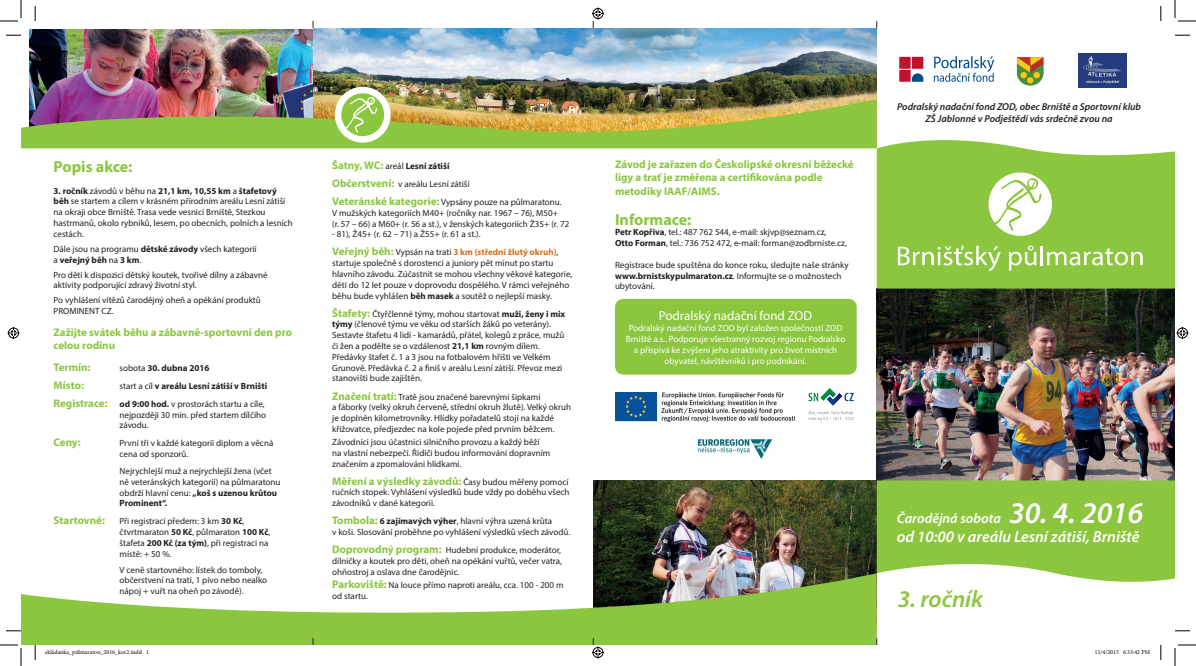
<style>
.page{position:relative;width:1196px;height:666px;background:#fff}
.page>*{position:absolute;margin:0;border:0;box-sizing:border-box;transform-origin:0 0}
.t1{font:italic 600 24px "Myriad Pro";color:#8bc63e}
.t2{font:italic 600 16px "Myriad Pro";color:#fff}
.t3{font:700 16px "Myriad Pro";color:#8bc63e}
.t4{font:italic 600 14px "Myriad Pro";color:#fff}
.t5{font:13px "Myriad Pro";color:#fff}
.t6{font:700 11px/13.2px "Myriad Pro";color:#8bc63e}
.t7{font:italic 600 10px/12px "Myriad Pro";color:#231f20;text-align:center}
.t8{font:9px/10.8px "Myriad Pro";color:#231f20}
.t9{font:9px/10.8px "Myriad Pro";color:#fff;text-align:center}
.t10{font:700 9px/18px "Myriad Pro";color:#231f20;text-align:right}
.t11{font:6px "Minion Pro";color:#000}
.s1{font-weight:700}
.s2{font-weight:400}
.s3{font-size:11px;color:#8bc63e}
.s4{font-weight:700;font-size:11px;color:#8bc63e}
.s5{font-weight:700;color:#d07118}
.s6{font-weight:400;font-size:9px;color:#231f20}
.s7{font-size:30px}
</style>
<div class="page">
<img style="left:593px;top:480px;width:284px;height:93px">
<div style="left:615px;top:299px;width:242px;height:75px;background:#8bc63e;border-radius:9px"></div>
<img style="left:30px;top:30px;width:283px;height:69px">
<svg style="left:934px;top:56px;width:60px;height:26px"></svg>
<div style="left:899px;top:57px;width:11px;height:12px;background:#c3102f"></div>
<div style="left:912px;top:57px;width:11px;height:12px;background:#c3102f"></div>
<div style="left:899px;top:70px;width:11px;height:12px;background:#c3102f"></div>
<svg style="left:912px;top:73px;width:11px;height:9px"></svg>
<img style="left:877px;top:288px;width:298px;height:192px">
<svg style="left:877px;top:480px;width:298px;height:102px;background:#96cb51"></svg>
<svg style="left:877px;top:140px;width:298px;height:148px;background:#93ca4b"></svg>
<svg style="left:21px;top:573px;width:856px;height:72px;fill:#8bc63e"></svg>
<svg style="left:898px;top:245px;width:103px;height:26px;background:#a6d36b"></svg>
<svg style="left:1009px;top:245px;width:27px;height:25px"></svg>
<hr style="left:1040px;top:246px;width:3px;height:19px;background:#fff">
<svg style="left:1047px;top:248px;width:95px;height:17px"></svg>
<svg style="left:987px;top:170px;width:68px;height:69px"></svg>
<img style="left:1016px;top:57px;width:28px;height:29px">
<img style="left:1078px;top:53px;width:48px;height:34px">
<img style="left:313px;top:29px;width:564px;height:70px">
<img style="left:21px;top:99px;width:856px;height:49px">
<div style="left:335px;top:87px;width:56px;height:56px;background:#fff;border-radius:50%"></div>
<svg style="left:340px;top:91px;width:46px;height:49px"></svg>
<img style="left:615px;top:392px;width:180px;height:29px">
<img style="left:808px;top:388px;width:46px;height:33px">
<img style="left:697px;top:439px;width:53px;height:15px">
<img style="left:750px;top:439px;width:22px;height:20px">
<svg style="left:6px;top:35px;width:15px;height:1px"></svg>
<svg style="left:1175px;top:35px;width:15px;height:1px"></svg>
<svg style="left:6px;top:630px;width:15px;height:1px"></svg>
<svg style="left:1175px;top:630px;width:15px;height:1px"></svg>
<svg style="left:35px;top:6px;width:1px;height:15px"></svg>
<svg style="left:35px;top:645px;width:1px;height:15px"></svg>
<svg style="left:1160px;top:6px;width:1px;height:15px"></svg>
<svg style="left:1160px;top:645px;width:1px;height:15px"></svg>
<svg style="left:0;top:0;width:22px;height:22px"></svg>
<svg style="left:0;top:644px;width:22px;height:22px"></svg>
<svg style="left:1174px;top:0;width:22px;height:22px"></svg>
<svg style="left:1174px;top:644px;width:22px;height:22px"></svg>
<svg style="left:592px;top:8px;width:12px;height:20px"></svg>
<svg style="left:592px;top:638px;width:12px;height:20px"></svg>
<svg style="left:8px;top:327px;width:12px;height:12px"></svg>
<svg style="left:1176px;top:327px;width:12px;height:12px"></svg>
<h2 class="t3" style="left:54px;top:156px;width:80px">Popis akce:</h2>
<p class="t8" style="left:54px;top:185px;width:241px"><span class="s1">3. ročník</span> závodů v běhu na <span class="s1">21,1 km, 10,55 km</span> a <span class="s1">štafetový běh</span> se startem a cílem v krásném přírodním areálu Lesní zátiší na okraji obce Brniště. Trasa vede vesnicí Brniště, Stezkou hastrmanů, okolo rybníků, lesem, po obecních, polních a lesních cestách.</p>
<p class="t8" style="left:54px;top:243px;width:205px">Dále jsou na programu <span class="s1">dětské závody</span> všech kategorií a <span class="s1">veřejný běh</span> na <span class="s1">3 km</span>.</p>
<p class="t8" style="left:54px;top:269px;width:216px">Pro děti k dispozici dětský koutek, tvořivé dílny a zábavné aktivity podporující zdravý životní styl.</p>
<p class="t8" style="left:54px;top:295px;width:209px">Po vyhlášení vítězů čarodějný oheň a opékání produktů<br>PROMINENT CZ.</p>
<p class="t6" style="left:54px;top:325px;width:240px">Zažijte svátek běhu a zábavně-sportovní den pro celou rodinu</p>
<p class="t6" style="left:54px;top:360px;width:38px">Termín:</p>
<p class="t10" style="left:120px;top:358px;width:91px"><span class="s2">sobota</span> 30. dubna 2016</p>
<p class="t6" style="left:54px;top:378px;width:32px">Místo:</p>
<p class="t10" style="left:54px;top:376px;width:215px"><span class="s2">start a cíl</span> v areálu Lesní zátiší v Brništi<br><span class="s3">Registrace:</span> od 9:00 hod. <span class="s2">v prostorách startu a cíle,</span></p>
<p class="t8" style="left:120px;top:409px;width:148px">nejpozději 30 min. před startem dílčího závodu.</p>
<p class="t6" style="left:54px;top:435px;width:29px">Ceny:</p>
<p class="t8" style="left:120px;top:438px;width:155px">První tři v každé kategorii diplom a věcná cena od sponzorů.</p>
<p class="t8" style="left:120px;top:465px;width:162px">Nejrychlejší muž a nejrychlejší žena (včet ně veteránských kategorií) na půlmaratonu obdrží hlavní cenu: <span class="s1">„koš s uzenou krůtou Prominent“.</span></p>
<p class="t6" style="left:54px;top:513px;width:53px">Startovné:</p>
<p class="t8" style="left:120px;top:516px;width:152px">Při registraci předem: 3 km <span class="s1">30 Kč</span>, čtvrtmaraton <span class="s1">50 Kč</span>, půlmaraton <span class="s1">100 Kč</span>, štafeta <span class="s1">200 Kč (za tým)</span>, při registraci na místě: + 50 %.</p>
<p class="t8" style="left:120px;top:564px;width:149px">V ceně startovného: lístek do tomboly, občerstvení na trati, 1 pivo nebo nealko nápoj + vuřt na oheň po závodě).</p>
<p class="t8" style="left:332px;top:157px;width:231px;line-height:18px"><span class="s4">Šatny, WC:</span> areál <span class="s1">Lesní zátiší<br></span><span class="s4">Občerstvení:</span> v areálu Lesní zátiší<br><span class="s4">Veteránské kategorie:</span> Vypsány pouze na půlmaratonu.</p>
<p class="t8" style="left:332px;top:207px;width:239px">V mužských kategoriích M40+ (ročníky nar. 1967 – 76), M50+<br>(r. 57 – 66) a M60+ (r. 56 a st.), v ženských kategoriích Ž35+ (r. 72</p>
<p class="t8" style="left:332px;top:225px;width:228px;line-height:18px">- 81), Ž45+ (r. 62 – 71) a Ž55+ (r. 61 a st.).<br><span class="s4">Veřejný běh:</span> Vypsán na trati <span class="s5">3 km (střední žlutý okruh)</span>,</p>
<p class="t8" style="left:332px;top:258px;width:242px">startuje společně s dorostenci a juniory pět minut po startu hlavního závodu. Zúčastnit se mohou všechny věkové kategorie, děti do 12 let pouze v doprovodu dospělého. V rámci veřejného běhu bude vyhlášen <span class="s1">běh masek</span> a soutěž o nejlepší masky.</p>
<p class="t8" style="left:332px;top:308px;width:235px"><span class="s4">Štafety:</span> Čtyřčlenné týmy, mohou startovat <span class="s1">muži, ženy i mix týmy</span> (členové týmu ve věku od starších žáků po veterány).<br>Sestavte štafetu 4 lidí - kamarádů, přátel, kolegů z práce, mužů či žen a podělte se o vzdálenost <span class="s1">21,1 km</span> rovným dílem.<br>Předávky štafet č. 1 a 3 jsou na fotbalovém hřišti ve Velkém Grunově. Předávka č. 2 a finiš v areálu Lesní zátiší. Převoz mezi stanovišti bude zajištěn.</p>
<p class="t8" style="left:332px;top:391px;width:240px"><span class="s4">Značení tratí:</span> Tratě jsou značené barevnými šipkami<br>a fáborky (velký okruh červeně, střední okruh žlutě). Velký okruh je doplněn kilometrovníky. Hlídky pořadatelů stojí na každé křižovatce, předjezdec na kole pojede před prvním běžcem.</p>
<p class="t8" style="left:332px;top:436px;width:220px">Závodníci jsou účastníci silničního provozu a každý běží na vlastní nebezpečí. Řidiči budou informováni dopravním značením a zpomalováni hlídkami.</p>
<p class="t6" style="left:332px;top:474px;width:238px">Měření a výsledky závodů: <span class="s6">Časy budou měřeny pomocí</span></p>
<p class="t8" style="left:332px;top:487px;width:239px">ručních stopek. Vyhlášení výsledků bude vždy po doběhu všech závodníků v dané kategorii.</p>
<p class="t8" style="left:332px;top:515px;width:239px"><span class="s4">Tombola:</span> <span class="s1">6 zajímavých výher</span>, hlavní výhra uzená krůta<br>v koši. Slosování proběhne po vyhlášení výsledků všech závodů.</p>
<p class="t8" style="left:332px;top:544px;width:231px;text-align:justify"><span class="s4">Doprovodný program:</span> Hudební produkce, moderátor, dílničky a koutek pro děti, oheň na opékání vuřtů, večer vatra, ohňostroj a oslava dne čarodějnic.</p>
<p class="t8" style="left:332px;top:579px;width:233px"><span class="s4">Parkoviště:</span> Na louce přímo naproti areálu, cca. 100 - 200 m od startu.</p>
<p class="t6" style="left:615px;top:157px;width:240px">Závod je zařazen do Českolipské okresní běžecké ligy a trať je změřena a certifikována podle metodiky IAAF/AIMS.</p>
<h2 class="t3" style="left:615px;top:209px;width:78px">Informace:</h2>
<p class="t8" style="left:615px;top:227px;width:233px"><span class="s1">Petr Kopřiva</span>, tel.: 487 762 544, e-mail: skjvp@seznam.cz,<br><span class="s1">Otto Forman</span>, tel.: 736 752 472, e-mail: forman@zodbrniste.cz,</p>
<p class="t8" style="left:615px;top:259px;width:235px">Registrace bude spuštěna do konce roku, sledujte naše stránky <span class="s1">www.brnistskypulmaraton.cz</span>. Informujte se o možnostech ubytování.</p>
<h3 class="t5" style="left:659px;top:308px;width:155px">Podralský nadační fond ZOD</h3>
<p class="t9" style="left:626px;top:323px;width:221px">Podralský nadační fond ZOD byl založen společností ZOD Brniště a.s.. Podporuje všestranný rozvoj regionu Podralsko a přispívá ke zvýšení jeho atraktivity pro život místních obyvatel, návštěvníků i pro podnikání.</p>
<p class="t7" style="left:897px;top:100px;width:245px">Podralský nadační fond ZOD, obec Brniště a Sportovní klub<br>ZŠ Jablonné v Podještědí vás srdečně zvou na</p>
<h3 class="t4" style="left:897px;top:509px;width:248px">Čarodějná sobota <span class="s7">30. 4. 2016</span></h3>
<h2 class="t2" style="left:897px;top:526px;width:244px">od 10:00 v areálu Lesní zátiší, Brniště</h2>
<h1 class="t1" style="left:898px;top:583px;width:87px">3. ročník</h1>
<p class="t11" style="left:45px;top:648px;width:105px">skládanka_půlmaraton_2016_kor2.indd 1</p>
<p class="t11" style="left:1095px;top:648px;width:57px">11/4/2015 6:33:42 PM</p>
</div>
